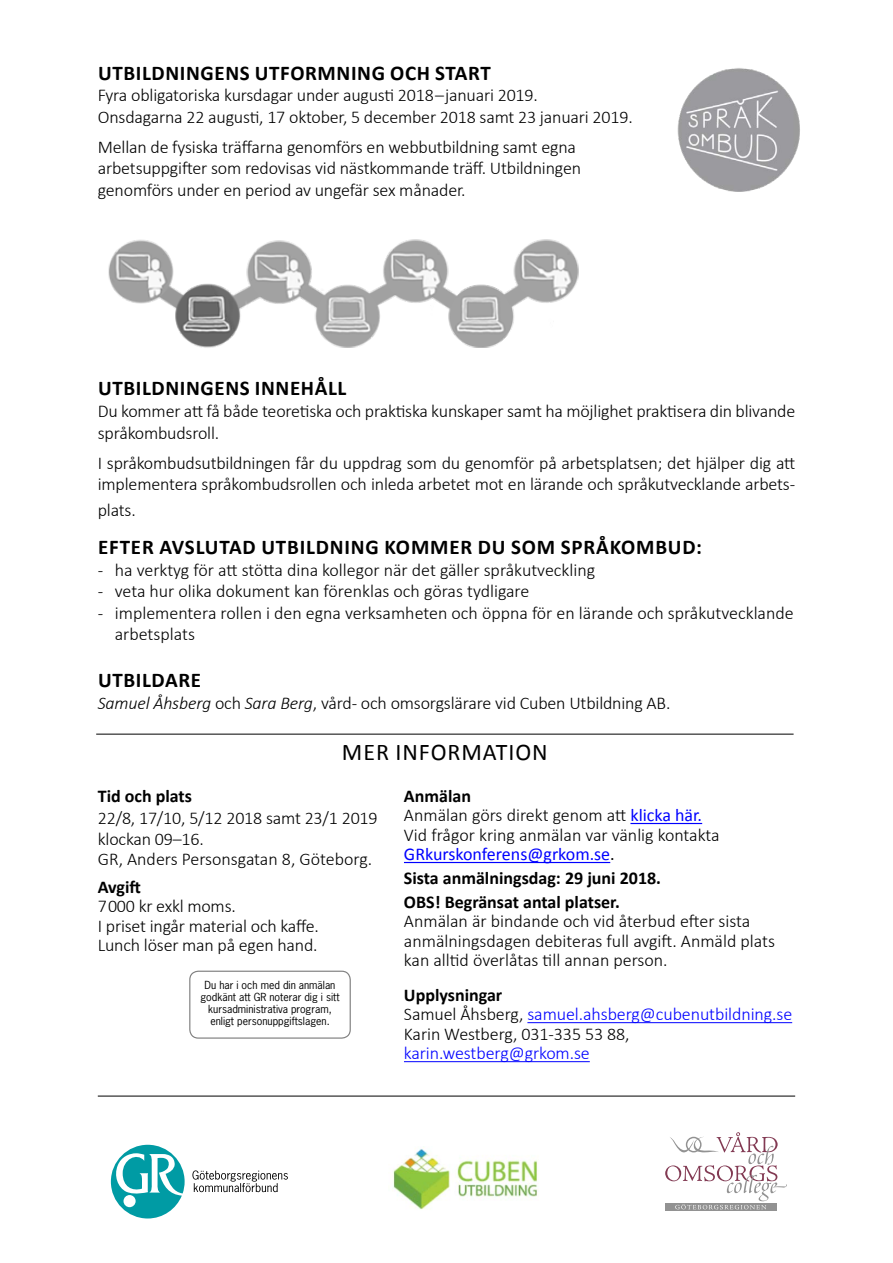
<style>
.page{position:relative;width:893px;height:1263px;background:#fff}
.page>*{position:absolute;margin:0;border:0;box-sizing:border-box;transform-origin:0 0}
.t1{font:24px "Calibri";letter-spacing:.04em;color:#000}
.t2{font:700 21px "Calibri";letter-spacing:.03em;color:#000}
.t3{font:300 18px/19.5px "Calibri";letter-spacing:-.01em;color:#000}
.t4{font:700 18px/23.7px "Calibri";color:#000}
.t5{font:300 18px "Calibri";letter-spacing:-.005em;color:#00f}
.t6{font:10.5px/12px "News Gothic";color:#000;text-align:center}
.s1{font-style:italic}
.s2{font-weight:700}
.s3{font-weight:400;color:#00f}
.s4{font-weight:400}
.s5{color:#00f}
</style>
<div class="page">
<hr style="left:96px;top:734px;width:698px;height:1px;background:#000">
<hr style="left:630px;top:823px;width:72px;height:1px;background:#00f">
<hr style="left:404px;top:862px;width:206px;height:1px;background:#00f">
<hr style="left:527px;top:1022px;width:265px;height:1px;background:#00f">
<hr style="left:404px;top:1061px;width:186px;height:1px;background:#00f">
<hr style="left:98px;top:1096px;width:697px;height:1px;background:#000">
<img style="left:677px;top:68px;width:123px;height:124px">
<img style="left:108px;top:239px;width:471px;height:109px">
<div style="left:189px;top:971px;width:162px;height:68px;border:1px solid #000;border-radius:9px"></div>
<svg style="left:192px;top:1170px;width:96px;height:22px"></svg>
<svg style="left:111px;top:1145px;width:74px;height:73px"></svg>
<svg style="left:665px;top:1209px;width:112px;height:2px"></svg>
<svg style="left:665px;top:1132px;width:122px;height:77px"></svg>
<img style="left:393px;top:1147px;width:145px;height:63px">
<p class="t2" style="left:98px;top:59px;width:394px">UTBILDNINGENS UTFORMNING OCH START</p>
<p class="t3" style="left:98px;top:84px;width:536px;line-height:21.6px">Fyra obligatoriska kursdagar under augusti 2018 – januari 2019.<br>Onsdagarna 22 augusti, 17 oktober, 5 december 2018 samt 23 januari 2019.</p>
<p class="t3" style="left:98px;top:136px;width:485px;line-height:21.6px">Mellan de fysiska träffarna genomförs en webbutbildning samt egna arbetsuppgifter som redovisas vid nästkommande träff. Utbildningen genomförs under en period av ungefär sex månader.</p>
<p class="t2" style="left:98px;top:375px;width:250px">UTBILDNINGENS INNEHÅLL</p>
<p class="t3" style="left:98px;top:400px;width:699px;line-height:21.6px">Du kommer att få både teoretiska och praktiska kunskaper samt ha möjlighet praktisera din blivande språkombudsroll.</p>
<p class="t3" style="left:98px;top:452px;width:699px;line-height:21.6px">I språkombudsutbildningen får du uppdrag som du genomför på arbetsplatsen; det hjälper dig att implementera språkombudsrollen och inleda arbetet mot en lärande och språkutvecklande arbets-</p>
<p class="t3" style="left:98px;top:500px;width:40px">plats.</p>
<p class="t2" style="left:98px;top:534px;width:605px">EFTER AVSLUTAD UTBILDNING KOMMER DU SOM SPRÅKOMBUD:</p>
<p class="t3" style="left:98px;top:560px;width:499px">- ha verktyg för att stötta dina kollegor när det gäller språkutveckling</p>
<p class="t3" style="left:98px;top:581px;width:433px">- veta hur olika dokument kan förenklas och göras tydligare</p>
<p class="t3" style="left:115px;top:602px;width:680px;line-height:21.6px;text-indent:-17px">- implementera rollen i den egna verksamheten och öppna för en lärande och språkutvecklande arbetsplats</p>
<p class="t2" style="left:98px;top:667px;width:104px">UTBILDARE</p>
<p class="t3" style="left:98px;top:693px;width:574px"><span class="s1">Samuel Åhsberg</span> och <span class="s1">Sara Berg</span>, vård- och omsorgslärare vid Cuben Utbildning AB.</p>
<h1 class="t1" style="left:342px;top:737px;width:207px">MER INFORMATION</h1>
<p class="t4" style="left:98px;top:784px;width:96px">Tid och plats</p>
<p class="t3" style="left:98px;top:807px;width:281px;line-height:21.6px">22/8, 17/10, 5/12 2018 samt 23/1 2019 klockan 09–16.</p>
<p class="t3" style="left:98px;top:849px;width:276px">GR, Anders Personsgatan 8, Göteborg.</p>
<p class="t4" style="left:98px;top:875px;width:45px">Avgift</p>
<p class="t3" style="left:98px;top:896px;width:222px">7 000 kr exkl moms.<br>I priset ingår material och kaffe.<br>Lunch löser man på egen hand.</p>
<p class="t6" style="left:201px;top:979px;width:141px">Du har i och med din anmälan godkänt att GR noterar dig i sitt kursadministrativa program, enligt personuppgiftslagen.</p>
<p class="t3" style="left:404px;top:786px;width:317px"><span class="s2">Anmälan<br></span>Anmälan görs direkt genom att <span class="s3">klicka här.<br></span>Vid frågor kring anmälan var vänlig kontakta<br><span class="s3">GRkurskonferens@grkom.se</span><span class="s4">.</span></p>
<p class="t4" style="left:404px;top:866px;width:259px">Sista anmälningsdag: 29 juni 2018.<br>OBS! Begränsat antal platser.</p>
<p class="t3" style="left:404px;top:911px;width:373px">Anmälan är bindande och vid återbud efter sista anmälningsdagen debiteras full avgift. Anmäld plats kan alltid överlåtas till annan person.</p>
<p class="t3" style="left:404px;top:985px;width:390px"><span class="s2">Upplysningar<br></span>Samuel Åhsberg, <span class="s5">samuel.ahsberg@cubenutbildning.se<br></span>Karin Westberg, 031-335 53 88,</p>
<p class="t5" style="left:404px;top:1042px;width:187px">karin.westberg@grkom.se</p>
</div>
